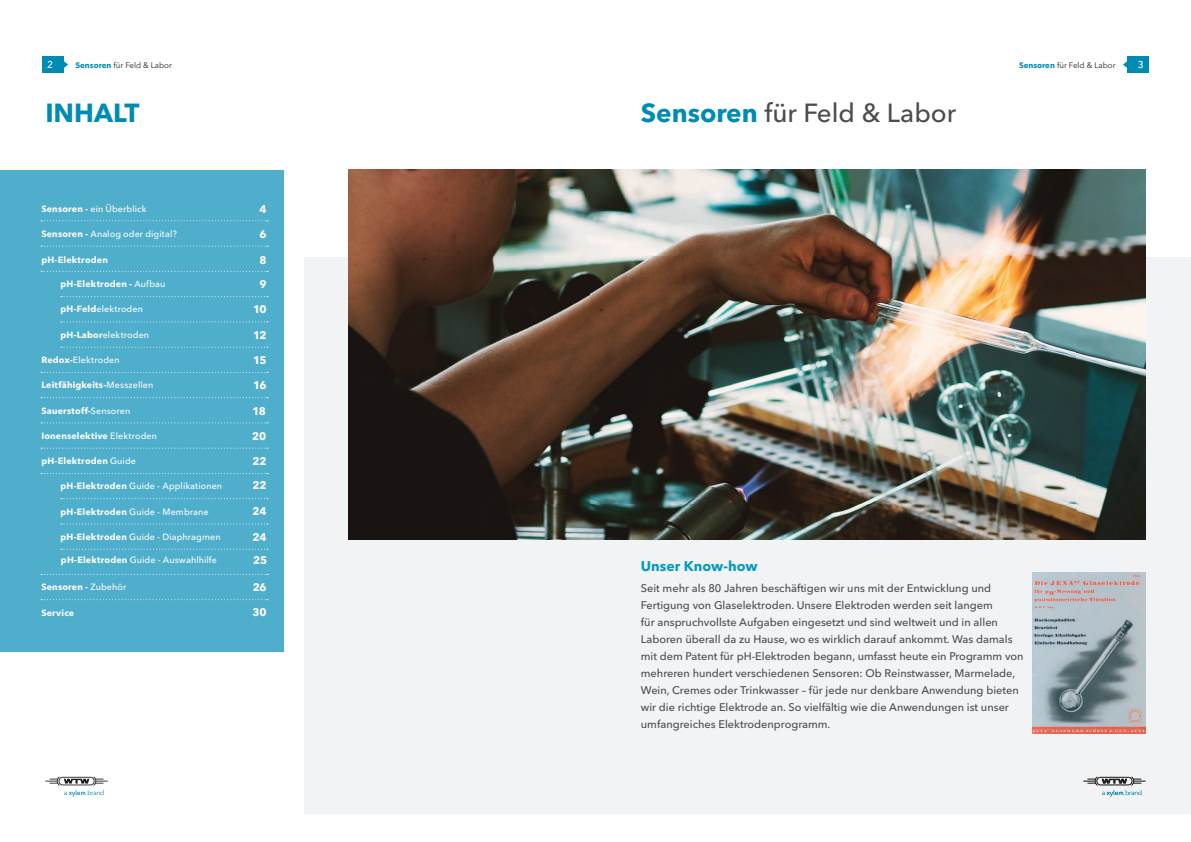
<style>
.page{position:relative;width:1191px;height:842px;background:#fff}
.page>*{position:absolute;margin:0;border:0;box-sizing:border-box;transform-origin:0 0}
.t1{font:500 26px "Avenir Next LT Pro";color:#4b4c4d}
.t2{font:700 26px "Avenir Next LT Pro";color:#008bb3}
.t3{font:700 14px "Avenir Next LT Pro";color:#049bbf}
.t4{font:500 11px/17px "Avenir Next LT Pro";color:#4b4c4d}
.t5{font:700 11px/23.5px "Avenir Next LT Pro";letter-spacing:-.015em;color:#fff}
.t6{font:500 10px "Avenir Next LT Pro";color:#fff}
.t7{font:500 9px "Avenir Next LT Pro";letter-spacing:.01em;color:#fff}
.t8{font:700 9px "Avenir Next LT Pro";letter-spacing:.015em;color:#fff}
.t9{font:8px "Avenir Next LT Pro";color:#231f20}
.s1{font-weight:700;color:#008bb3}
.s2{font-weight:700}
.s3{font-weight:500}
</style>
<div class="page">
<div style="left:43px;top:56px;width:21px;height:17px;background:#008bb3"></div>
<svg style="left:64px;top:61px;width:4px;height:7px"></svg>
<div style="left:1127px;top:56px;width:21px;height:17px;background:#008bb3"></div>
<svg style="left:1123px;top:61px;width:4px;height:7px"></svg>
<svg style="left:45px;top:777px;width:63px;height:20px"></svg>
<div style="left:304px;top:257px;width:887px;height:557px;background:#f2f3f4"></div>
<svg style="left:1083px;top:777px;width:62px;height:20px"></svg>
<img style="left:348px;top:170px;width:797px;height:370px">
<div style="left:0;top:170px;width:283px;height:481px;background:#4eaecc"></div>
<svg style="left:41px;top:220px;width:227px;height:1px"></svg>
<svg style="left:41px;top:246px;width:227px;height:1px"></svg>
<svg style="left:41px;top:271px;width:227px;height:1px"></svg>
<svg style="left:61px;top:296px;width:207px;height:1px"></svg>
<svg style="left:61px;top:321px;width:207px;height:1px"></svg>
<svg style="left:61px;top:347px;width:207px;height:1px"></svg>
<svg style="left:41px;top:372px;width:227px;height:1px"></svg>
<svg style="left:41px;top:397px;width:227px;height:1px"></svg>
<svg style="left:41px;top:422px;width:227px;height:1px"></svg>
<svg style="left:41px;top:448px;width:227px;height:1px"></svg>
<svg style="left:41px;top:473px;width:227px;height:1px"></svg>
<svg style="left:61px;top:498px;width:207px;height:1px"></svg>
<svg style="left:61px;top:523px;width:207px;height:1px"></svg>
<svg style="left:61px;top:549px;width:207px;height:1px"></svg>
<svg style="left:41px;top:574px;width:227px;height:1px"></svg>
<svg style="left:41px;top:599px;width:227px;height:1px"></svg>
<img style="left:1032px;top:572px;width:113px;height:162px">
<p class="t6" style="left:47px;top:59px;width:7px">2</p>
<p class="t9" style="left:75px;top:60px;width:98px"><span class="s1">Sensoren</span> für Feld &amp; Labor</p>
<p class="t9" style="left:1019px;top:60px;width:98px"><span class="s1">Sensoren</span> für Feld &amp; Labor</p>
<p class="t6" style="left:1137px;top:59px;width:7px">3</p>
<h1 class="t2" style="left:45px;top:97px;width:96px">INHALT</h1>
<p class="t7" style="left:41px;top:203px;width:107px"><span class="s2">Sensoren -</span> ein Überblick</p>
<p class="t7" style="left:41px;top:229px;width:137px"><span class="s2">Sensoren -</span> Analog oder digital?</p>
<p class="t8" style="left:41px;top:254px;width:68px">pH-Elektroden</p>
<p class="t8" style="left:60px;top:278px;width:106px">pH-Elektroden - <span class="s3">Aufbau</span></p>
<p class="t7" style="left:60px;top:304px;width:84px"><span class="s2">pH-Feld</span>elektroden</p>
<p class="t7" style="left:60px;top:329px;width:90px"><span class="s2">pH-Labor</span>elektroden</p>
<p class="t7" style="left:41px;top:354px;width:80px"><span class="s2">Redox-</span>Elektroden</p>
<p class="t8" style="left:41px;top:380px;width:113px">Leitfähigkeits-<span class="s3">Messzellen</span></p>
<p class="t8" style="left:41px;top:405px;width:91px">Sauerstoff-<span class="s3">Sensoren</span></p>
<p class="t8" style="left:41px;top:430px;width:117px">Ionenselektive <span class="s3">Elektroden</span></p>
<p class="t8" style="left:41px;top:455px;width:96px">pH-Elektroden <span class="s3">Guide</span></p>
<p class="t7" style="left:60px;top:480px;width:163px"><span class="s2">pH-Elektroden</span> Guide - Applikationen</p>
<p class="t7" style="left:60px;top:506px;width:150px"><span class="s2">pH-Elektroden</span> Guide - Membrane</p>
<p class="t7" style="left:60px;top:531px;width:162px"><span class="s2">pH-Elektroden</span> Guide - Diaphragmen</p>
<p class="t7" style="left:61px;top:555px;width:158px"><span class="s2">pH-Elektroden</span> Guide - Auswahlhilfe</p>
<p class="t5" style="left:260px;top:197px;width:9px">4</p>
<p class="t5" style="left:260px;top:222px;width:9px">6</p>
<p class="t5" style="left:260px;top:248px;width:9px">8</p>
<p class="t5" style="left:260px;top:272px;width:9px">9</p>
<p class="t5" style="left:253px;top:298px;width:15px">10</p>
<p class="t5" style="left:253px;top:323px;width:15px">12</p>
<p class="t5" style="left:253px;top:348px;width:15px">15</p>
<p class="t5" style="left:253px;top:373px;width:15px">16</p>
<p class="t5" style="left:252px;top:399px;width:15px">18</p>
<p class="t5" style="left:252px;top:424px;width:16px">20</p>
<p class="t5" style="left:253px;top:449px;width:16px">22</p>
<p class="t5" style="left:253px;top:474px;width:16px">22</p>
<p class="t5" style="left:252px;top:500px;width:16px">24</p>
<p class="t5" style="left:252px;top:525px;width:16px">24<br>25</p>
<p class="t8" style="left:41px;top:582px;width:86px">Sensoren - <span class="s3">Zubehör</span></p>
<p class="t5" style="left:253px;top:575px;width:16px">26</p>
<p class="t8" style="left:41px;top:607px;width:34px">Service</p>
<p class="t5" style="left:252px;top:601px;width:16px">30</p>
<h1 class="t1" style="left:641px;top:97px;width:317px"><span class="s1">Sensoren</span> für Feld &amp; Labor</h1>
<p class="t3" style="left:641px;top:558px;width:118px">Unser Know-how</p>
<p class="t4" style="left:641px;top:580px;width:384px">Seit mehr als 80 Jahren beschäftigen wir uns mit der Entwicklung und Fertigung von Glaselektroden. Unsere Elektroden werden seit langem<br>für anspruchvollste Aufgaben eingesetzt und sind weltweit und in allen Laboren überall da zu Hause, wo es wirklich darauf ankommt. Was damals mit dem Patent für pH-Elektroden begann, umfasst heute ein Programm von mehreren hundert verschiedenen Sensoren: Ob Reinstwasser, Marmelade, Wein, Cremes oder Trinkwasser – für jede nur denkbare Anwendung bieten wir die richtige Elektrode an. So vielfältig wie die Anwendungen ist unser umfangreiches Elektrodenprogramm.</p>
</div>
